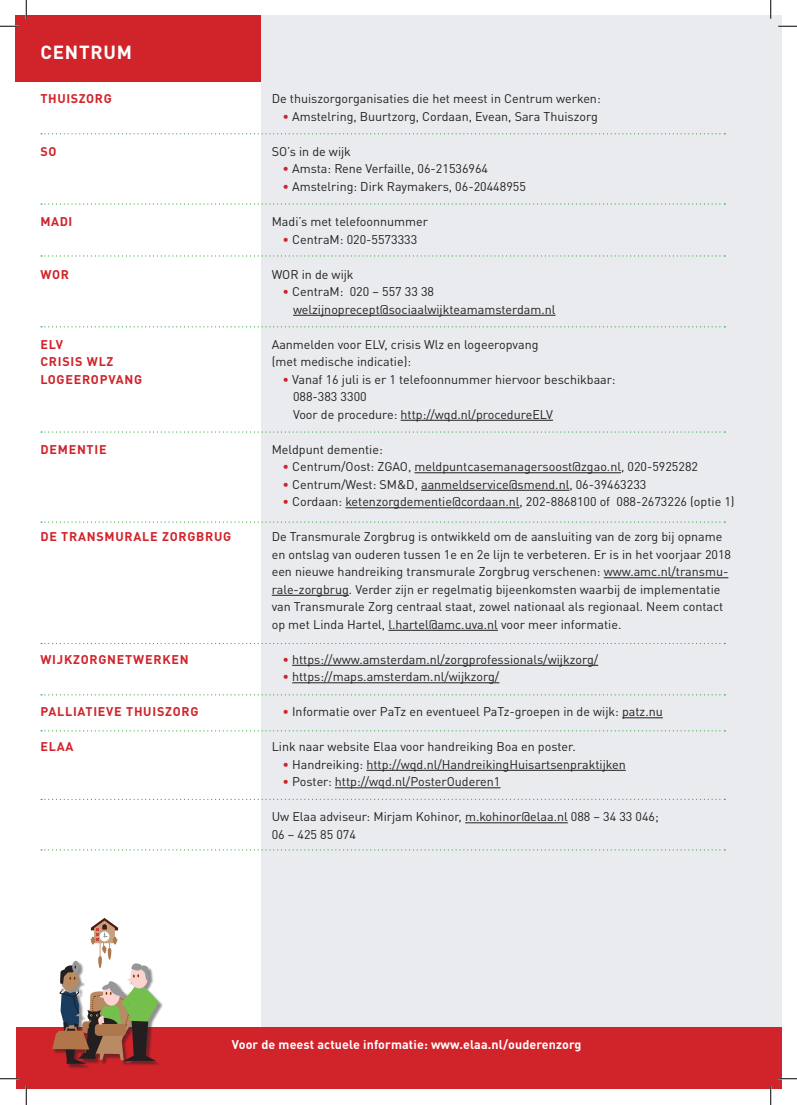
<style>
.page{position:relative;width:797px;height:1105px;background:#fff}
.page>*{position:absolute;margin:0;border:0;box-sizing:border-box;transform-origin:0 0}
.t1{font:700 18.75px "DINOT";letter-spacing:.04em;color:#fff}
.t2{font:12.5px/17.5px "DINOT";color:#231f20}
.t3{font:700 12.5px/17.5px "DINOT";letter-spacing:.06em;color:#d1232a}
.t4{font:700 12.5px "DINOT";letter-spacing:.01em;color:#fff}
.s1{color:#d1232a}
</style>
<div class="page">
<div style="left:261px;top:16px;width:520px;height:1073px;background:#e9ebee"></div>
<hr style="left:293px;top:315px;width:262px;height:1px;background:#231f20">
<hr style="left:400px;top:420px;width:153px;height:1px;background:#231f20">
<hr style="left:414px;top:472px;width:207px;height:1px;background:#231f20">
<hr style="left:421px;top:490px;width:148px;height:1px;background:#231f20">
<hr style="left:345px;top:507px;width:174px;height:1px;background:#231f20">
<hr style="left:603px;top:577px;width:125px;height:1px;background:#231f20">
<hr style="left:272px;top:595px;width:77px;height:1px;background:#231f20">
<hr style="left:388px;top:630px;width:110px;height:1px;background:#231f20">
<hr style="left:292px;top:665px;width:306px;height:1px;background:#231f20">
<hr style="left:292px;top:682px;width:207px;height:1px;background:#231f20">
<hr style="left:622px;top:717px;width:41px;height:1px;background:#231f20">
<hr style="left:366px;top:770px;width:260px;height:1px;background:#231f20">
<hr style="left:335px;top:787px;width:165px;height:1px;background:#231f20">
<hr style="left:465px;top:822px;width:103px;height:1px;background:#231f20">
<div style="left:16px;top:1027px;width:765px;height:62px;background:#d1232a"></div>
<svg style="left:41px;top:133px;width:684px;height:1px"></svg>
<svg style="left:41px;top:203px;width:684px;height:2px"></svg>
<svg style="left:41px;top:255px;width:684px;height:2px"></svg>
<svg style="left:41px;top:326px;width:684px;height:1px"></svg>
<svg style="left:41px;top:431px;width:684px;height:2px"></svg>
<svg style="left:41px;top:521px;width:684px;height:2px"></svg>
<svg style="left:41px;top:643px;width:684px;height:1px"></svg>
<svg style="left:41px;top:694px;width:684px;height:1px"></svg>
<svg style="left:41px;top:730px;width:684px;height:1px"></svg>
<svg style="left:41px;top:799px;width:684px;height:1px"></svg>
<svg style="left:41px;top:849px;width:684px;height:1px"></svg>
<div style="left:16px;top:16px;width:245px;height:66px;background:#d1232a"></div>
<div style="left:122px;top:964px;width:41px;height:102px;background:#231f20;opacity:.5"></div>
<div style="left:53px;top:961px;width:41px;height:108px;background:#231f20;opacity:.5"></div>
<svg style="left:52px;top:918px;width:107px;height:146px"></svg>
<svg style="left:0;top:25px;width:19px;height:2px"></svg>
<svg style="left:778px;top:25px;width:19px;height:2px"></svg>
<svg style="left:0;top:1078px;width:19px;height:1px"></svg>
<svg style="left:778px;top:1078px;width:19px;height:1px"></svg>
<svg style="left:25px;top:0;width:2px;height:19px"></svg>
<svg style="left:25px;top:1086px;width:2px;height:19px"></svg>
<svg style="left:770px;top:0;width:1px;height:19px"></svg>
<svg style="left:770px;top:1086px;width:1px;height:19px"></svg>
<h1 class="t1" style="left:40px;top:40px;width:93px">CENTRUM</h1>
<p class="t3" style="left:40px;top:90px;width:73px">THUISZORG</p>
<p class="t3" style="left:40px;top:142px;width:18px">SO</p>
<p class="t3" style="left:40px;top:212px;width:34px">MADI</p>
<p class="t3" style="left:40px;top:265px;width:30px">WOR</p>
<p class="t3" style="left:40px;top:335px;width:103px">ELV<br>CRISIS WLZ<br>LOGEEROPVANG</p>
<p class="t3" style="left:40px;top:440px;width:68px">DEMENTIE</p>
<p class="t3" style="left:40px;top:527px;width:192px">DE TRANSMURALE ZORGBRUG</p>
<p class="t3" style="left:40px;top:650px;width:150px">WIJKZORGNETWERKEN</p>
<p class="t3" style="left:40px;top:702px;width:160px">PALLIATIEVE THUISZORG</p>
<p class="t3" style="left:40px;top:737px;width:34px">ELAA</p>
<p class="t2" style="left:272px;top:90px;width:330px">De thuiszorgorganisaties die het meest in Centrum werken:</p>
<p class="t2" style="left:282px;top:108px;width:317px"><span class="s1">•</span> Amstelring, Buurtzorg, Cordaan, Evean, Sara Thuiszorg</p>
<p class="t2" style="left:272px;top:143px;width:81px">SO’s in de wijk</p>
<p class="t2" style="left:282px;top:160px;width:207px"><span class="s1">•</span> Amsta: Rene Verfaille, 06-21536964</p>
<p class="t2" style="left:282px;top:178px;width:245px"><span class="s1">•</span> Amstelring: Dirk Raymakers, 06-20448955</p>
<p class="t2" style="left:272px;top:213px;width:158px">Madi’s met telefoonnummer</p>
<p class="t2" style="left:282px;top:230px;width:136px"><span class="s1">•</span> CentraM: 020-5573333</p>
<p class="t2" style="left:272px;top:265px;width:83px">WOR in de wijk</p>
<p class="t2" style="left:293px;top:283px;width:264px;text-indent:-11px"><span class="s1">•</span> CentraM: 020 – 557 33 38 welzijnoprecept@sociaalwijkteamamsterdam.nl</p>
<p class="t2" style="left:272px;top:335px;width:268px">Aanmelden voor ELV, crisis Wlz en logeeropvang (met medische indicatie):</p>
<p class="t2" style="left:293px;top:370px;width:324px;text-indent:-11px"><span class="s1">•</span> Vanaf 16 juli is er 1 telefoonnummer hiervoor beschikbaar:<br>088-383 3300<br>Voor de procedure: http://wqd.nl/procedureELV</p>
<p class="t2" style="left:272px;top:440px;width:113px">Meldpunt dementie:</p>
<p class="t2" style="left:282px;top:458px;width:417px"><span class="s1">•</span> Centrum/Oost: ZGAO, meldpuntcasemanagersoost@zgao.nl, 020-5925282</p>
<p class="t2" style="left:282px;top:475px;width:365px"><span class="s1">•</span> Centrum/West: SM&amp;D, aanmeldservice@smend.nl, 06-39463233</p>
<p class="t2" style="left:282px;top:493px;width:454px"><span class="s1">•</span> Cordaan: ketenzorgdementie@cordaan.nl, 202-8868100 of 088-2673226 (optie 1)</p>
<p class="t2" style="left:272px;top:528px;width:461px">De Transmurale Zorgbrug is ontwikkeld om de aansluiting van de zorg bij opname en ontslag van ouderen tussen 1e en 2e lijn te verbeteren. Er is in het voorjaar 2018 een nieuwe handreiking transmurale Zorgbrug verschenen: www.amc.nl/transmu&shy;rale-zorgbrug. Verder zijn er regelmatig bijeenkomsten waarbij de implementatie van Transmurale Zorg centraal staat, zowel nationaal als regionaal. Neem contact op met Linda Hartel, l.hartel@amc.uva.nl voor meer informatie.</p>
<p class="t2" style="left:282px;top:650px;width:317px"><span class="s1">•</span> https://www.amsterdam.nl/zorgprofessionals/wijkzorg/</p>
<p class="t2" style="left:282px;top:668px;width:218px"><span class="s1">•</span> https://maps.amsterdam.nl/wijkzorg/</p>
<p class="t2" style="left:282px;top:703px;width:382px"><span class="s1">•</span> Informatie over PaTz en eventueel PaTz-groepen in de wijk: patz.nu</p>
<p class="t2" style="left:272px;top:738px;width:305px">Link naar website Elaa voor handreiking Boa en poster.</p>
<p class="t2" style="left:282px;top:755px;width:345px"><span class="s1">•</span> Handreiking: http://wqd.nl/HandreikingHuisartsenpraktijken</p>
<p class="t2" style="left:282px;top:773px;width:219px"><span class="s1">•</span> Poster: http://wqd.nl/PosterOuderen1</p>
<p class="t2" style="left:272px;top:808px;width:388px">Uw Elaa adviseur: Mirjam Kohinor, m.kohinor@elaa.nl 088 – 34 33 046;<br>06 – 425 85 074</p>
<p class="t4" style="left:232px;top:1036px;width:351px">Voor de meest actuele informatie: www.elaa.nl/ouderenzorg</p>
</div>
